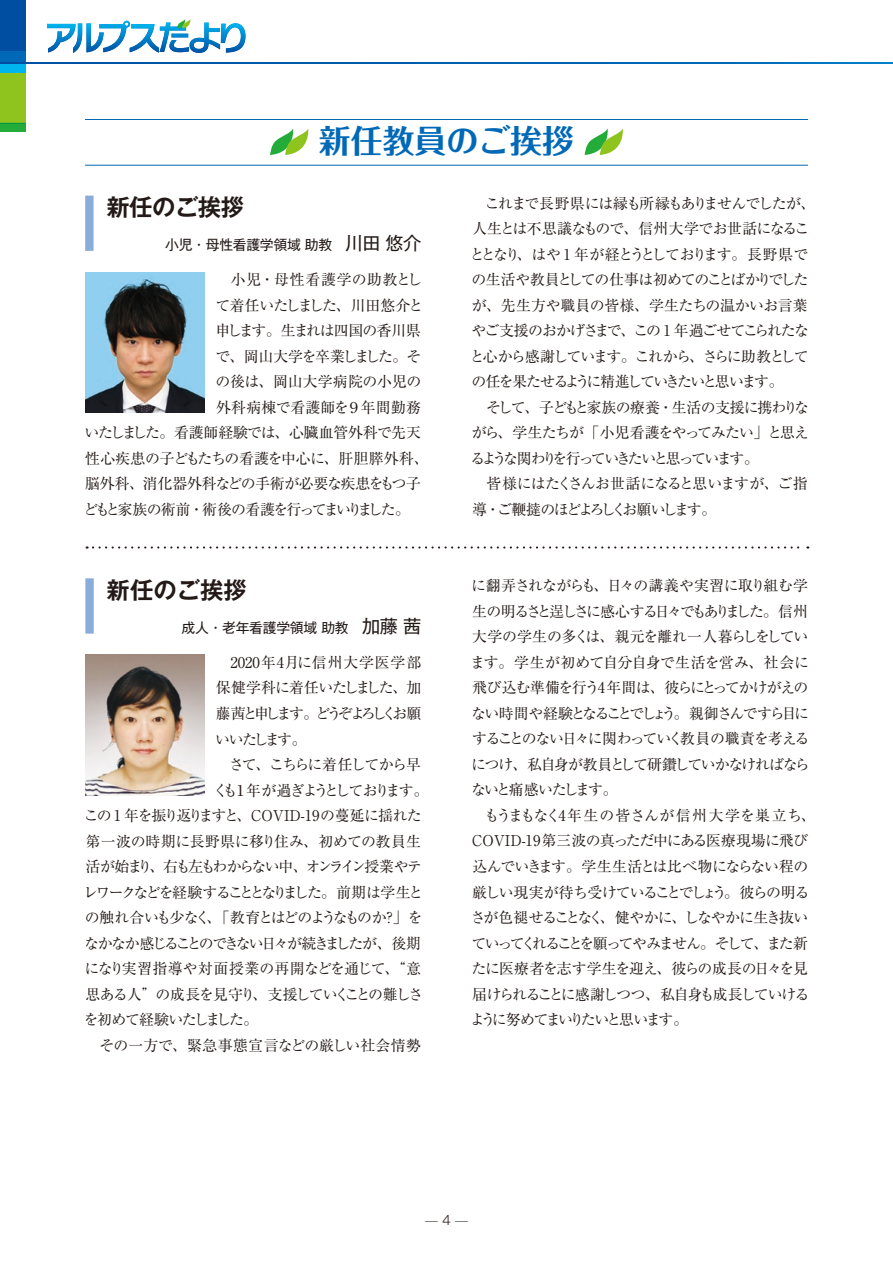
<style>
.page{position:relative;width:893px;height:1263px;background:#fff}
.page>*{position:absolute;margin:0;border:0;box-sizing:border-box;transform-origin:0 0}
.t1{font:700 31.95px "Folk Pro";color:#0069b7}
.t2{font:700 23.4px "Gothic MB101 Pro De";letter-spacing:-.01em;color:#231916}
.t3{font:14.85px/25.5px "Ryumin Pro";letter-spacing:-.08em;color:#231916}
.t4{font:14.85px "Ryumin Pro";letter-spacing:-.005em;color:#231916}
.t5{font:14.85px "Ryumin Pro";letter-spacing:-.05em;color:#231916}
.t6{font:14.85px "Ryumin Pro";letter-spacing:-.14em;color:#231916}
.t7{font:14.85px "Ryumin Pro";letter-spacing:-.1em;color:#231916}
.t8{font:14.85px "Ryumin Pro";letter-spacing:-.15em;color:#231916}
.t9{font:14.85px "Ryumin Pro";letter-spacing:-.125em;color:#231916}
.t10{font:14.85px "Ryumin Pro";letter-spacing:-.155em;color:#231916}
.t11{font:14.85px "Ryumin Pro";letter-spacing:-.11em;color:#231916}
.t12{font:14.85px "Ryumin Pro";letter-spacing:-.02em;color:#231916}
.t13{font:14.85px "Ryumin Pro";letter-spacing:-.03em;color:#231916}
.t14{font:14.85px "Ryumin Pro";letter-spacing:.005em;color:#231916}
.t15{font:14.85px "Ryumin Pro";letter-spacing:-.01em;color:#231916}
.t16{font:14.85px "Ryumin Pro";letter-spacing:.015em;color:#231916}
.t17{font:14.85px "Ryumin Pro";letter-spacing:-.105em;color:#231916}
.t18{font:14.85px "Ryumin Pro";letter-spacing:.055em;color:#231916}
.t19{font:13.8px "Gothic MB101 Pro";letter-spacing:-.02em;color:#231916}
.t20{font:300 12.75px "Gothic MB101 Pro";color:#231916}
.s1{font-size:18px}
</style>
<div class="page">
<div style="left:0;top:0;width:26px;height:51px;background:#004ea2"></div>
<svg style="left:47px;top:19px;width:199px;height:34px"></svg>
<div style="left:0;top:51px;width:26px;height:13px;background:#0069b7"></div>
<div style="left:0;top:72px;width:26px;height:51px;background:#8fc41f"></div>
<div style="left:0;top:64px;width:26px;height:8px;background:#00b4ed"></div>
<div style="left:0;top:123px;width:26px;height:9px;background:#23ac39"></div>
<svg style="left:0;top:63px;width:893px;height:1px"></svg>
<svg style="left:0;top:123px;width:26px;height:1px"></svg>
<div style="left:85px;top:196px;width:9px;height:55px;background:#89acda"></div>
<svg style="left:270px;top:129px;width:39px;height:26px"></svg>
<svg style="left:585px;top:129px;width:38px;height:26px"></svg>
<hr style="left:85px;top:165px;width:723px;height:1px;background:#0069b7">
<hr style="left:85px;top:119px;width:723px;height:1px;background:#0069b7">
<img style="left:85px;top:272px;width:119px;height:140px">
<div style="left:85px;top:578px;width:9px;height:56px;background:#89acda"></div>
<img style="left:85px;top:655px;width:119px;height:140px">
<svg style="left:87px;top:546px;width:721px;height:3px"></svg>
<h1 class="t1" style="left:319px;top:114px;width:257px">新任教員のご挨拶</h1>
<h2 class="t2" style="left:106px;top:188px;width:139px">新任のご挨拶</h2>
<p class="t19" style="left:165px;top:233px;width:257px">小児・母性看護学領域 助教　<span class="s1">川田 悠介</span></p>
<p class="t18" style="left:231px;top:268px;width:193px">小児・母性看護学の助教とし</p>
<p class="t5" style="left:215px;top:294px;width:209px">て着任いたしました、川田悠介と</p>
<p class="t3" style="left:215px;top:317px;width:207px">申します。生まれは四国の香川県</p>
<p class="t7" style="left:215px;top:345px;width:208px">で、岡山大学を卒業しました。そ</p>
<p class="t4" style="left:216px;top:370px;width:207px">の後は、岡山大学病院の小児の</p>
<p class="t16" style="left:216px;top:396px;width:206px">外科病棟で看護師を９年間勤務</p>
<p class="t4" style="left:85px;top:421px;width:338px">いたしました。看護師経験では、心臓血管外科で先天</p>
<p class="t12" style="left:85px;top:447px;width:345px">性心疾患の子どもたちの看護を中心に、肝胆膵外科、</p>
<p class="t13" style="left:85px;top:472px;width:337px">脳外科、消化器外科などの手術が必要な疾患をもつ子</p>
<p class="t11" style="left:83px;top:498px;width:328px">どもと家族の術前・術後の看護を行ってまいりました。</p>
<h2 class="t2" style="left:107px;top:571px;width:142px">新任のご挨拶</h2>
<p class="t19" style="left:182px;top:616px;width:241px">成人・老年看護学領域 助教　<span class="s1">加藤 茜</span></p>
<p class="t3" style="left:215px;top:649px;width:207px;text-align:justify;text-indent:15px">2020年4月に信州大学医学部保健学科に着任いたしました、加藤茜と申します。どうぞよろしくお願いいたします。</p>
<p class="t17" style="left:229px;top:753px;width:194px">さて、こちらに着任してから早</p>
<p class="t6" style="left:213px;top:778px;width:217px">くも１年が過ぎようとしております。</p>
<p class="t5" style="left:84px;top:804px;width:340px">この 1 年を振り返りますと、COVID-19の蔓延に揺れた</p>
<p class="t4" style="left:85px;top:829px;width:337px">第一波の時期に長野県に移り住み、初めての教員生</p>
<p class="t8" style="left:85px;top:855px;width:338px">活が始まり、右も左もわからない中、オンライン授業やテ</p>
<p class="t6" style="left:83px;top:880px;width:342px">レワークなどを経験することとなりました。前期は学生と</p>
<p class="t9" style="left:85px;top:906px;width:339px">の触れ合いも少なく、「教育とはどのようなものか？」を</p>
<p class="t10" style="left:84px;top:931px;width:338px">なかなか感じることのできない日々が続きましたが、後期</p>
<p class="t14" style="left:84px;top:957px;width:338px">になり実習指導や対面授業の再開などを通じて、“意</p>
<p class="t7" style="left:85px;top:982px;width:339px">思ある人”の成長を見守り、支援していくことの難しさ</p>
<p class="t3" style="left:84px;top:1006px;width:176px">を初めて経験いたしました。</p>
<p class="t15" style="left:99px;top:1033px;width:323px">その一方で、緊急事態宣言などの厳しい社会情勢</p>
<p class="t3" style="left:470px;top:189px;width:347px;text-indent:15px">これまで長野県には縁も所縁もありませんでしたが、人生とは不思議なもので、信州大学でお世話になることとなり、はや 1 年が経とうとしております。長野県での生活や教員としての仕事は初めてのことばかりでしたが、先生方や職員の皆様、学生たちの温かいお言葉やご支援のおかげさまで、この 1 年過ごせてこられたなと心から感謝しています。これから、さらに助教としての任を果たせるように精進していきたいと思います。</p>
<p class="t3" style="left:471px;top:393px;width:340px;text-align:justify;text-indent:15px">そして、子どもと家族の療養・生活の支援に携わりながら、学生たちが「小児看護をやってみたい」と思えるような関わりを行っていきたいと思っています。</p>
<p class="t3" style="left:472px;top:470px;width:337px;text-indent:15px">皆様にはたくさんお世話になると思いますが、ご指導・ご鞭撻のほどよろしくお願いします。</p>
<p class="t3" style="left:470px;top:572px;width:341px;text-align:justify">に翻弄されながらも、日々の講義や実習に取り組む学生の明るさと逞しさに感心する日々でもありました。信州大学の学生の多くは、親元を離れ一人暮らしをしています。学生が初めて自分自身で生活を営み、社会に飛び込む準備を行う4年間は、彼らにとってかけがえのない時間や経験となることでしょう。親御さんですら目にすることのない日々に関わっていく教員の職責を考えるにつけ、私自身が教員として研鑽していかなければならないと痛感いたします。</p>
<p class="t3" style="left:470px;top:802px;width:347px;text-indent:14px">もうまもなく4年生の皆さんが信州大学を巣立ち、<br>COVID-19第三波の真っただ中にある医療現場に飛び込んでいきます。学生生活とは比べ物にならない程の厳しい現実が待ち受けていることでしょう。彼らの明るさが色褪せることなく、健やかに、しなやかに生き抜いていってくれることを願ってやみません。そして、また新たに医療者を志す学生を迎え、彼らの成長の日々を見届けられることに感謝しつつ、私自身も成長していけるように努めてまいりたいと思います。</p>
<p class="t20" style="left:425px;top:1210px;width:44px">— 4 —</p>
</div>
